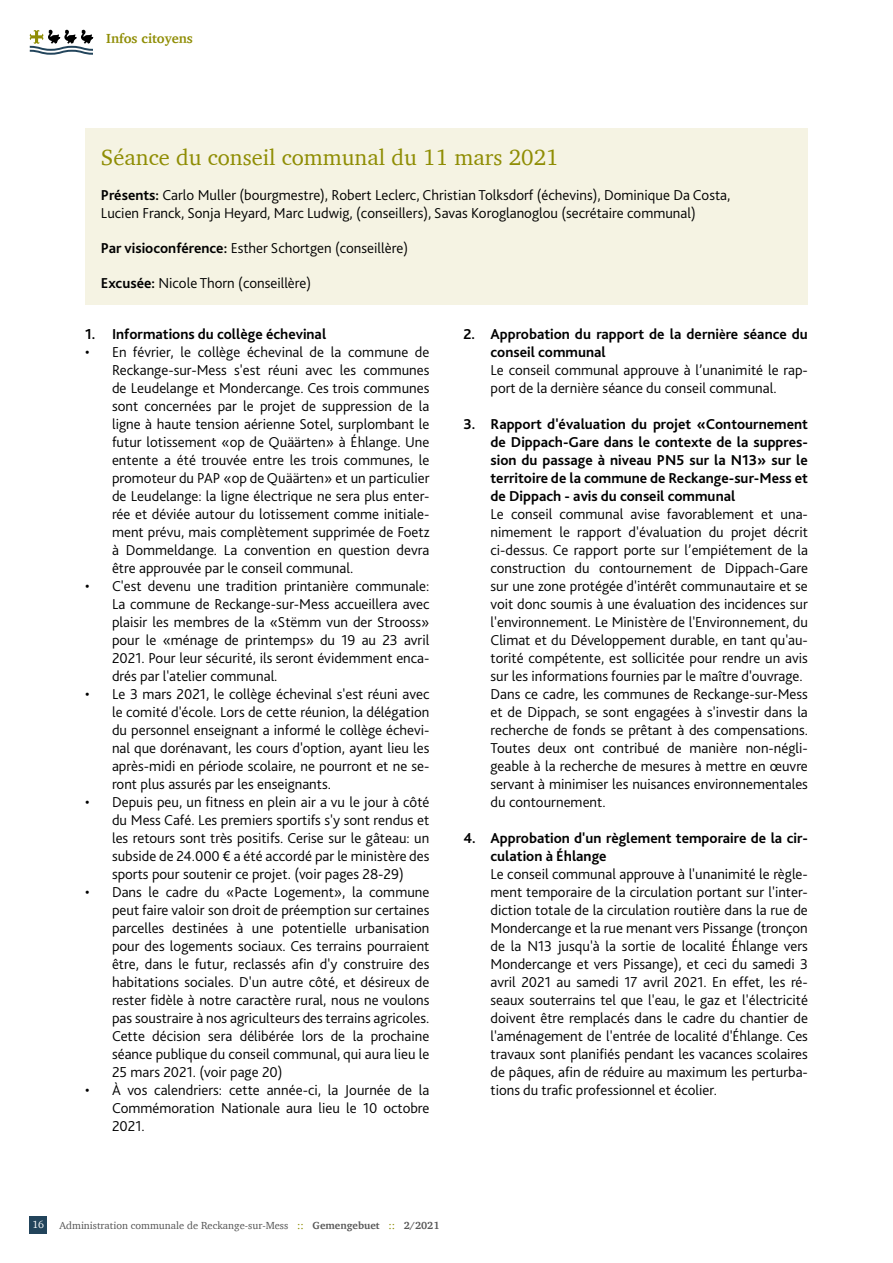
<style>
.page{position:relative;width:893px;height:1263px;background:#fff}
.page>*{position:absolute;margin:0;border:0;box-sizing:border-box;transform-origin:0 0}
.t1{font:22.5px "Charter";color:#8f8d04}
.t2{font:300 15px/18px "Bliss";color:#000;text-align:justify}
.t3{font:700 15px/18px "Bliss";color:#000}
.t4{font:700 13.5px "Charter";color:#8f8d04}
.t5{font:10.5px "Charter";color:#555}
.t6{font:10.5px "Charter";color:#fff}
.s1{font-weight:700}
.s2{font-size:14.4px}
.s3{color:#8f8d04}
</style>
<div class="page">
<svg style="left:30px;top:30px;width:64px;height:25px"></svg>
<div style="left:30px;top:1216px;width:17px;height:17px;background:#22445b"></div>
<div style="left:85px;top:128px;width:723px;height:176px;background:#f5f3e3"></div>
<p class="t4" style="left:106px;top:27px;width:88px">Infos citoyens</p>
<h1 class="t1" style="left:101px;top:138px;width:459px">Séance du conseil communal du 11 mars 2021</h1>
<p class="t2" style="left:101px;top:186px;width:631px"><span class="s1">Présents:</span> Carlo Muller (bourgmestre), Robert Leclerc, Christian Tolksdorf (échevins), Dominique Da Costa,<br>Lucien Franck, Sonja Heyard, Marc Ludwig, (conseillers), Savas Koroglanoglou (secrétaire communal)</p>
<p class="t2" style="left:101px;top:239px;width:309px"><span class="s1">Par visioconférence:</span> Esther Schortgen (conseillère)</p>
<p class="t2" style="left:101px;top:274px;width:212px"><span class="s1">Excusée:</span> Nicole Thorn (conseillère)</p>
<p class="t3" style="left:85px;top:325px;width:243px">1. Informations du collège échevinal</p>
<p class="t2" style="left:112px;top:343px;width:319px;text-indent:-27px">• En février, le collège échevinal de la commune de Reckange-sur-Mess s'est réuni avec les communes de Leudelange et Mondercange. Ces trois communes sont concernées par le projet de suppression de la ligne à haute tension aérienne Sotel, surplombant le futur lotissement «op de Quäärten» à Éhlange. Une entente a été trouvée entre les trois communes, le promoteur du PAP «op de Quäärten» et un particulier de Leudelange: la ligne électrique ne sera plus enter&shy;rée et déviée autour du lotissement comme initiale&shy;ment prévu, mais complètement supprimée de Foetz à Dommeldange. La convention en question devra être approuvée par le conseil communal.</p>
<p class="t2" style="left:112px;top:577px;width:319px;text-indent:-27px">• C'est devenu une tradition printanière communale:<br>La commune de Reckange-sur-Mess accueillera avec plaisir les membres de la «Stëmm vun der Strooss» pour le «ménage de printemps» du 19 au 23 avril 2021. Pour leur sécurité, ils seront évidemment enca&shy;drés par l'atelier communal.</p>
<p class="t2" style="left:112px;top:685px;width:319px;text-indent:-27px">• Le 3 mars 2021, le collège échevinal s'est réuni avec le comité d'école. Lors de cette réunion, la délégation du personnel enseignant a informé le collège échevi&shy;nal que dorénavant, les cours d'option, ayant lieu les après-midi en période scolaire, ne pourront et ne se&shy;ront plus assurés par les enseignants.</p>
<p class="t2" style="left:112px;top:793px;width:319px;text-indent:-27px">• Depuis peu, un fitness en plein air a vu le jour à côté du Mess Café. Les premiers sportifs s'y sont rendus et les retours sont très positifs. Cerise sur le gâteau: un subside de 24.000 € a été accordé par le ministère des sports pour soutenir ce projet. (voir pages 28-29)</p>
<p class="t2" style="left:112px;top:883px;width:319px;text-indent:-27px">• Dans le cadre du «Pacte Logement», la commune peut faire valoir son droit de préemption sur certaines parcelles destinées à une potentielle urbanisation pour des logements sociaux. Ces terrains pourraient être, dans le futur, reclassés afin d'y construire des habitations sociales. D'un autre côté, et désireux de rester fidèle à notre caractère rural, nous ne voulons pas soustraire à nos agriculteurs des terrains agricoles.<br>Cette décision sera délibérée lors de la prochaine séance publique du conseil communal, qui aura lieu le 25 mars 2021. (voir page 20)</p>
<p class="t2" style="left:112px;top:1081px;width:319px;text-indent:-27px">• À vos calendriers: cette année-ci, la Journée de la Commémoration Nationale aura lieu le 10 octobre 2021.</p>
<p class="t3" style="left:490px;top:325px;width:319px;text-indent:-27px">2. Approbation du rapport de la derni<span class="s2">è</span>re séance du conseil communal</p>
<p class="t2" style="left:490px;top:361px;width:319px">Le conseil communal approuve à l’unanimité le rap&shy;port de la dernière séance du conseil communal.</p>
<p class="t3" style="left:490px;top:415px;width:319px;text-align:justify;text-indent:-27px">3. Rapport d'évaluation du projet «Contournement de Dippach-Gare dans le contexte de la suppres&shy;sion du passage à niveau PN5 sur la N13» sur le territoire de la commune de Reckange-sur-Mess et de Dippach - avis du conseil communal</p>
<p class="t2" style="left:490px;top:505px;width:319px;text-align:left">Le conseil communal avise favorablement et una&shy;nimement le rapport d'évaluation du projet décrit ci-dessus. Ce rapport porte sur l’empiétement de la construction du contournement de Dippach-Gare sur une zone protégée d'intérêt communautaire et se voit donc soumis à une évaluation des incidences sur l'environnement. Le Ministère de l'Environnement, du Climat et du Développement durable, en tant qu'au&shy;torité compétente, est sollicitée pour rendre un avis sur les informations fournies par le maître d'ouvrage.<br>Dans ce cadre, les communes de Reckange-sur-Mess et de Dippach, se sont engagées à s'investir dans la recherche de fonds se prêtant à des compensations.<br>Toutes deux ont contribué de manière non-négli&shy;geable à la recherche de mesures à mettre en œuvre servant à minimiser les nuisances environnementales du contournement.</p>
<p class="t3" style="left:490px;top:829px;width:319px;text-indent:-27px">4. Approbation d'un règlement temporaire de la cir&shy;culation à Éhlange</p>
<p class="t2" style="left:490px;top:865px;width:319px">Le conseil communal approuve à l'unanimité le règle&shy;ment temporaire de la circulation portant sur l'inter&shy;diction totale de la circulation routière dans la rue de Mondercange et la rue menant vers Pissange (tronçon de la N13 jusqu'à la sortie de localité Éhlange vers Mondercange et vers Pissange), et ceci du samedi 3 avril 2021 au samedi 17 avril 2021. En effet, les ré&shy;seaux souterrains tel que l'eau, le gaz et l'électricité doivent être remplacés dans le cadre du chantier de l'aménagement de l'entrée de localité d'Éhlange. Ces travaux sont planifiés pendant les vacances scolaires de pâques, afin de réduire au maximum les perturba&shy;tions du trafic professionnel et écolier.</p>
<p class="t6" style="left:32px;top:1215px;width:13px">16</p>
<p class="t5" style="left:60px;top:1216px;width:381px">Administration communale de Reckange-sur-Mess <span class="s3">::</span> <span class="s1">Gemengebuet</span> <span class="s3">::</span> <span class="s1">2/2021</span></p>
</div>
